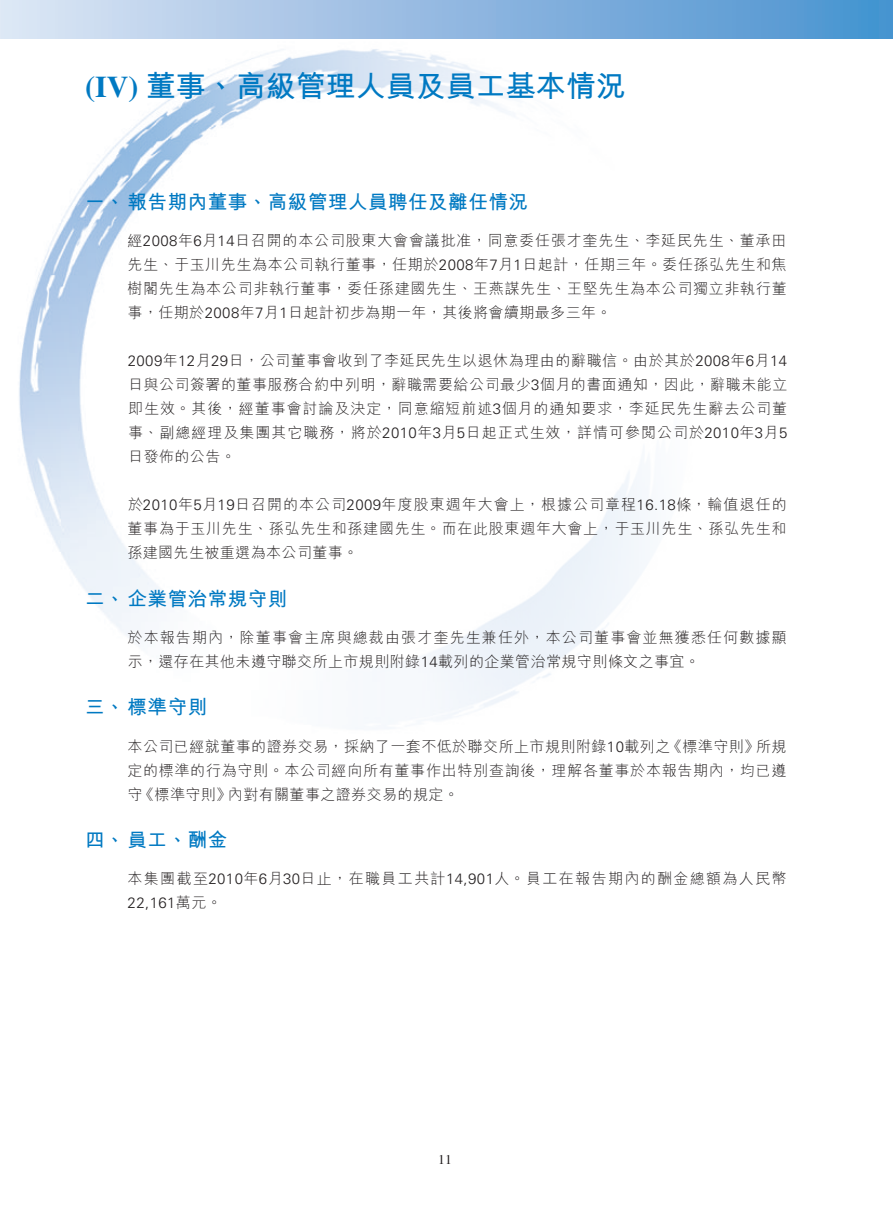
<style>
.page{position:relative;width:893px;height:1212px;background:#fff}
.page>*{position:absolute;margin:0;border:0;box-sizing:border-box;transform-origin:0 0}
.t1{font:700 30px "M Hei HK";color:#0079c2}
.t2{font:700 19.5px "M Hei HK";letter-spacing:.03em;color:#0079c2}
.t3{font:300 15px/24px "M Hei HK";letter-spacing:.05em;color:#231f20;text-align:justify}
.t4{font:300 15px/24px "M Hei HK";letter-spacing:.075em;color:#231f20}
.t5{font:300 15px "M Hei HK";letter-spacing:.09em;color:#231f20}
.t6{font:300 15px "Univers LT Std";color:#231f20}
.t7{font:13.5px "Times LT Std";color:#231f20}
.s1{font-family:"Times LT Std"}
.s2{font-family:"Univers LT Std"}
.s3{font-family:"M Hei HK"}
</style>
<div class="page">
<div style="left:0;top:0;width:893px;height:38px;background:linear-gradient(to right,#dee4f4,#4790cf)"></div>
<img style="left:9px;top:33px;width:689px;height:686px">
<h1 class="t1" style="left:85px;top:65px;width:542px"><span class="s1">(IV)</span> 董事、高級管理人員及員工基本情況</h1>
<h2 class="t2" style="left:85px;top:187px;width:444px">一、報告期內董事、高級管理人員聘任及離任情況</h2>
<p class="t3" style="left:127px;top:228px;width:661px">經<span class="s2">2008</span>年<span class="s2">6</span>月<span class="s2">14</span>日召開的本公司股東大會會議批准，同意委任張才奎先生、李延民先生、董承田先生、于玉川先生為本公司執行董事，任期於<span class="s2">2008</span>年<span class="s2">7</span>月<span class="s2">1</span>日起計，任期三年。委任孫弘先生和焦樹閣先生為本公司非執行董事，委任孫建國先生、王燕謀先生、王堅先生為本公司獨立非執行董事，任期於<span class="s2">2008</span>年<span class="s2">7</span>月<span class="s2">1</span>日起計初步為期一年，其後將會續期最多三年。</p>
<p class="t3" style="left:128px;top:348px;width:661px"><span class="s2">2009</span>年<span class="s2">12</span>月<span class="s2">29</span>日，公司董事會收到了李延民先生以退休為理由的辭職信。由於其於<span class="s2">2008</span>年<span class="s2">6</span>月<span class="s2">14</span>日與公司簽署的董事服務合約中列明，辭職需要給公司最少<span class="s2">3</span>個月的書面通知，因此，辭職未能立即生效。其後，經董事會討論及決定，同意縮短前述<span class="s2">3</span>個月的通知要求，李延民先生辭去公司董事、副總經理及集團其它職務，將於<span class="s2">2010</span>年<span class="s2">3</span>月<span class="s2">5</span>日起正式生效，詳情可參閱公司於<span class="s2">2010</span>年<span class="s2">3</span>月<span class="s2">5</span>日發佈的公告。</p>
<p class="t3" style="left:127px;top:492px;width:661px">於<span class="s2">2010</span>年<span class="s2">5</span>月<span class="s2">19</span>日召開的本公司<span class="s2">2009</span>年度股東週年大會上，根據公司章程<span class="s2">16.18</span>條，輪值退任的董事為于玉川先生、孫弘先生和孫建國先生。而在此股東週年大會上，于玉川先生、孫弘先生和孫建國先生被重選為本公司董事。</p>
<h2 class="t2" style="left:85px;top:584px;width:204px">二、企業管治常規守則</h2>
<p class="t4" style="left:128px;top:625px;width:661px">於本報告期內，除董事會主席與總裁由張才奎先生兼任外，本公司董事會並無獲悉任何數據顯示，還存在其他未遵守聯交所上市規則附錄<span class="s2">14</span>載列的企業管治常規守則條文之事宜。</p>
<h2 class="t2" style="left:85px;top:693px;width:124px">三、標準守則</h2>
<p class="t3" style="left:127px;top:734px;width:661px">本公司已經就董事的證券交易，採納了一套不低於聯交所上市規則附錄<span class="s2">10</span>載列之《標準守則》所規定的標準的行為守則。本公司經向所有董事作出特別查詢後，理解各董事於本報告期內，均已遵守《標準守則》內對有關董事之證券交易的規定。</p>
<h2 class="t2" style="left:85px;top:826px;width:144px">四、員工、酬金</h2>
<p class="t5" style="left:128px;top:868px;width:661px">本集團截至<span class="s2">2010</span>年<span class="s2">6</span>月<span class="s2">30</span>日止，在職員工共計<span class="s2">14,901</span>人。員工在報告期內的酬金總額為人民幣</p>
<p class="t6" style="left:128px;top:894px;width:96px">22,161<span class="s3">萬元。</span></p>
<p class="t7" style="left:438px;top:1152px;width:15px">11</p>
</div>
